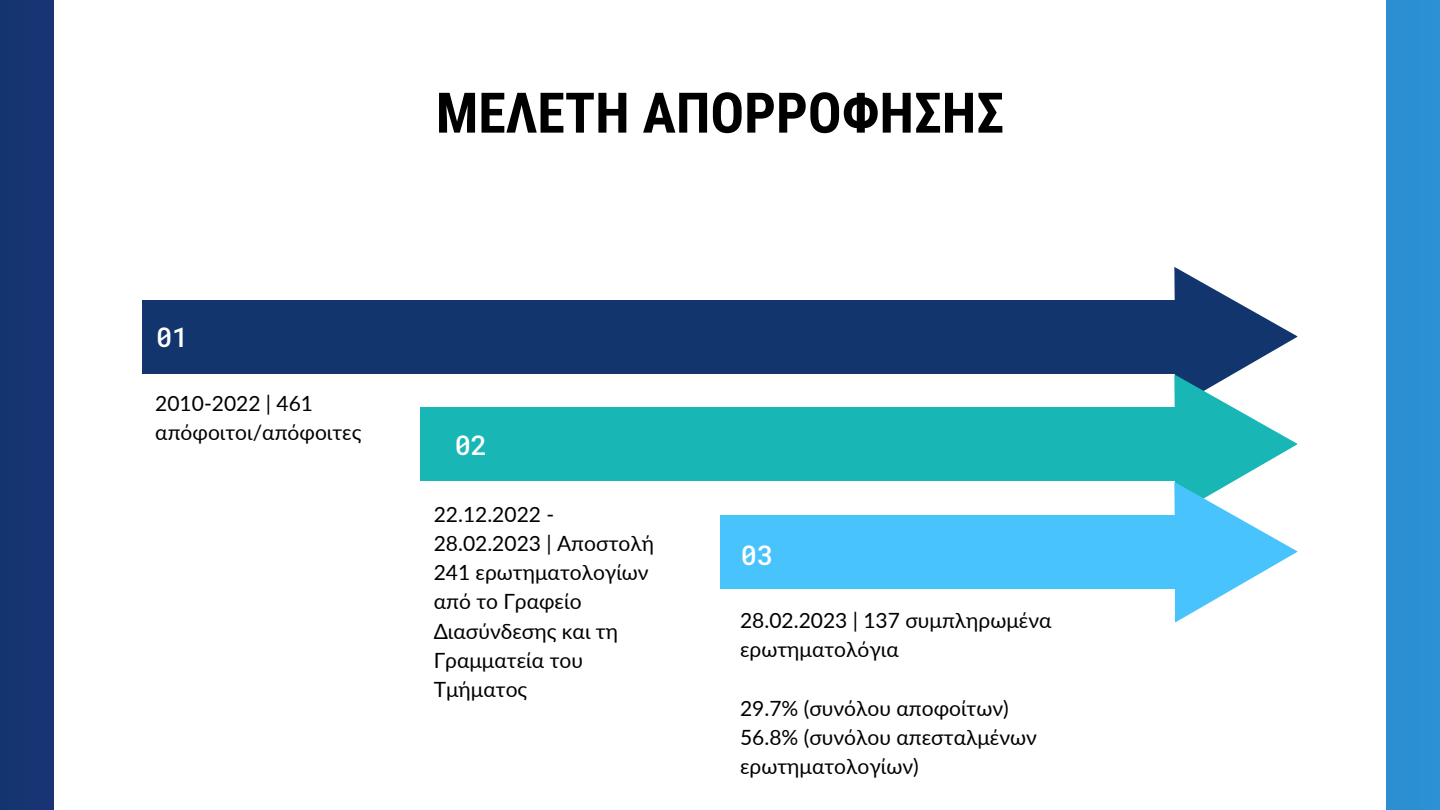
<style>
.page{position:relative;width:1440px;height:810px;background:#fff}
.page>*{position:absolute;margin:0;border:0;box-sizing:border-box;transform-origin:0 0}
.t1{font:700 56px "Roboto Condensed";color:#000}
.t2{font:500 27px "Roboto Mono";color:#fff}
.t3{font:21px/29.2px "Lato";color:#000}
</style>
<div class="page">
<div style="left:142px;top:300px;width:1067px;height:74px;background:#12356d"></div>
<div style="left:420px;top:408px;width:789px;height:73px;background:#18b6b4"></div>
<div style="left:720px;top:515px;width:489px;height:74px;background:#49c3fb"></div>
<svg style="left:1174px;top:267px;width:124px;height:356px"></svg>
<div style="left:0;top:0;width:53px;height:810px;background:#163572"></div>
<div style="left:1386px;top:0;width:54px;height:810px;background:#2b90d3"></div>
<p class="t1" style="left:436px;top:81px;width:570px">ΜΕΛΕΤΗ ΑΠΟΡΡΟΦΗΣΗΣ</p>
<p class="t2" style="left:156px;top:319px;width:34px">01</p>
<p class="t3" style="left:155px;top:388px;width:208px">2010-2022 | 461 απόφοιτοι/απόφοιτες</p>
<p class="t2" style="left:455px;top:427px;width:34px">02</p>
<p class="t3" style="left:434px;top:499px;width:222px">22.12.2022 -<br>28.02.2023 | Αποστολή<br>241 ερωτηματολογίων από το Γραφείο<br>Διασύνδεσης και τη<br>Γραμματεία του<br>Τμήματος</p>
<p class="t2" style="left:741px;top:536px;width:34px">03</p>
<p class="t3" style="left:740px;top:605px;width:313px">28.02.2023 | 137 συμπληρωμένα ερωτηματολόγια</p>
<p class="t3" style="left:740px;top:693px;width:270px">29.7% (συνόλου αποφοίτων)</p>
<p class="t3" style="left:740px;top:722px;width:299px">56.8% (συνόλου απεσταλμένων ερωτηματολογίων)</p>
</div>
